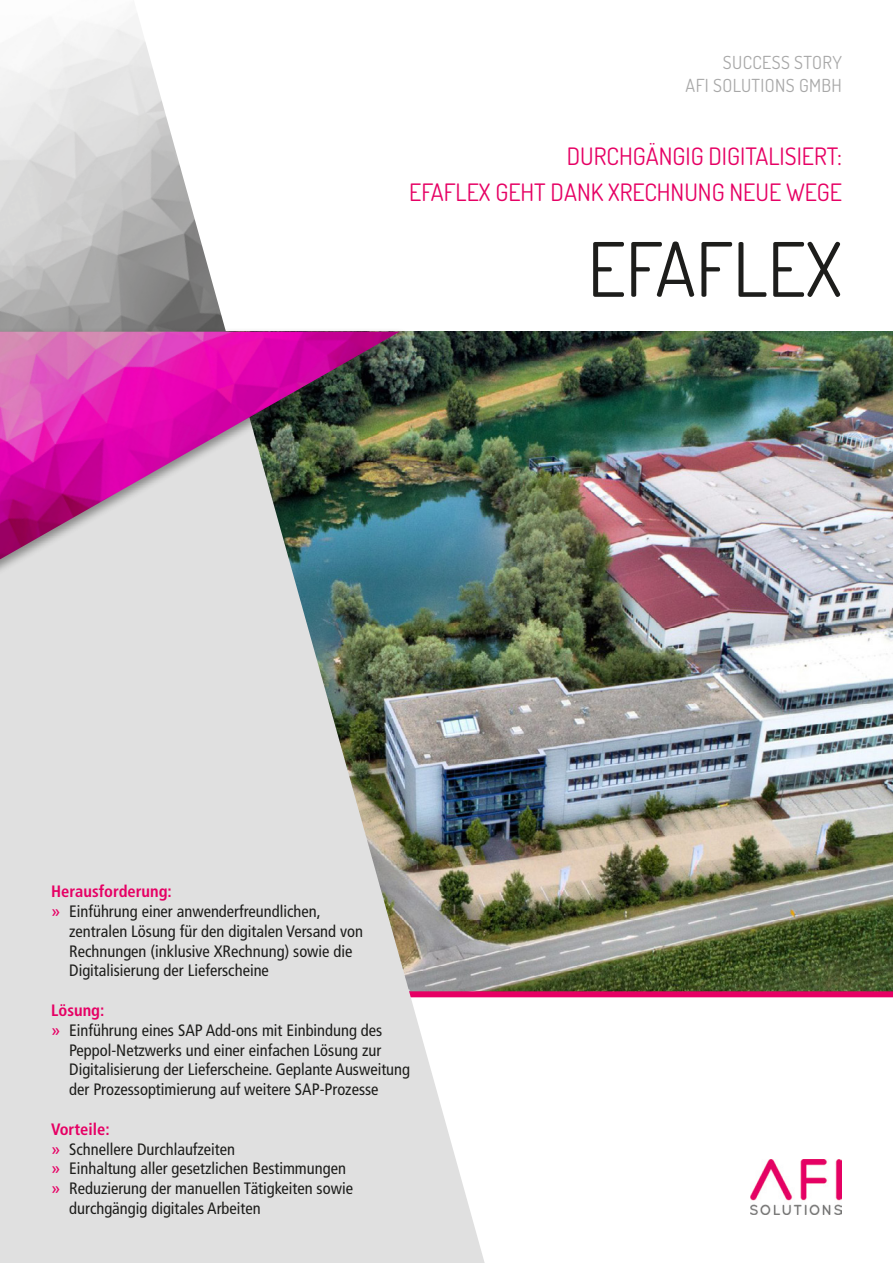
<style>
.page{position:relative;width:893px;height:1263px;background:#fff}
.page>*{position:absolute;margin:0;border:0;box-sizing:border-box;transform-origin:0 0}
.t1{font:75px "Dosis";color:#1d1d1b}
.t2{font:24px/36px "Dosis";color:#e60064;text-align:right}
.t3{font:18px/22.5px "Dosis";letter-spacing:.02em;color:#a8a8a8;text-align:right}
.t4{font:condensed 16.5px "Frutiger LT Std";color:#1d1d1b}
.t5{font:700 condensed 16.5px "Frutiger LT Std";color:#e60064}
.s1{font-stretch:normal;color:#e60064}
</style>
<div class="page">
<img style="left:410px;top:332px;width:483px;height:659px">
<div style="left:0;top:991px;width:893px;height:6px;background:#e60064"></div>
<svg style="left:0;top:381px;width:488px;height:882px;background:#c9ccca"></svg>
<img style="left:0;top:13px;width:225px;height:314px">
<div style="left:0;top:327px;width:410px;height:310px;background:#1d1d1b;opacity:.45"></div>
<img style="left:0;top:332px;width:400px;height:293px">
<img style="left:750px;top:1159px;width:91px;height:55px">
<p class="t3" style="left:686px;top:51px;width:158px">SUCCESS STORY<br>AFI SOLUTIONS GMBH</p>
<h2 class="t2" style="left:409px;top:137px;width:434px">DURCHGÄNGIG DIGITALISIERT:<br>EFAFLEX GEHT DANK XRECHNUNG NEUE WEGE</h2>
<h1 class="t1" style="left:587px;top:220px;width:256px">EFAFLEX</h1>
<p class="t5" style="left:51px;top:882px;width:122px">Herausforderung:</p>
<p class="t4" style="left:51px;top:902px;width:271px"><span class="s1">»</span> Einführung einer anwenderfreundlichen,</p>
<p class="t4" style="left:69px;top:921px;width:295px">zentralen Lösung für den digitalen Versand von</p>
<p class="t4" style="left:69px;top:941px;width:285px">Rechnungen (inklusive XRechnung) sowie die</p>
<p class="t4" style="left:69px;top:961px;width:201px">Digitalisierung der Lieferscheine</p>
<p class="t5" style="left:51px;top:1000px;width:55px">Lösung:</p>
<p class="t4" style="left:51px;top:1020px;width:333px"><span class="s1">»</span> Einführung eines SAP Add-ons mit Einbindung des</p>
<p class="t4" style="left:69px;top:1040px;width:314px">Peppol-Netzwerks und einer einfachen Lösung zur</p>
<p class="t4" style="left:69px;top:1060px;width:342px">Digitalisierung der Lieferscheine. Geplante Ausweitung</p>
<p class="t4" style="left:69px;top:1080px;width:311px">der Prozessoptimierung auf weitere SAP-Prozesse</p>
<p class="t5" style="left:51px;top:1119px;width:60px">Vorteile:</p>
<p class="t4" style="left:51px;top:1139px;width:185px"><span class="s1">»</span> Schnellere Durchlaufzeiten</p>
<p class="t4" style="left:51px;top:1159px;width:296px"><span class="s1">»</span> Einhaltung aller gesetzlichen Bestimmungen</p>
<p class="t4" style="left:51px;top:1179px;width:303px"><span class="s1">»</span> Reduzierung der manuellen Tätigkeiten sowie</p>
<p class="t4" style="left:69px;top:1199px;width:193px">durchgängig digitales Arbeiten</p>
</div>
